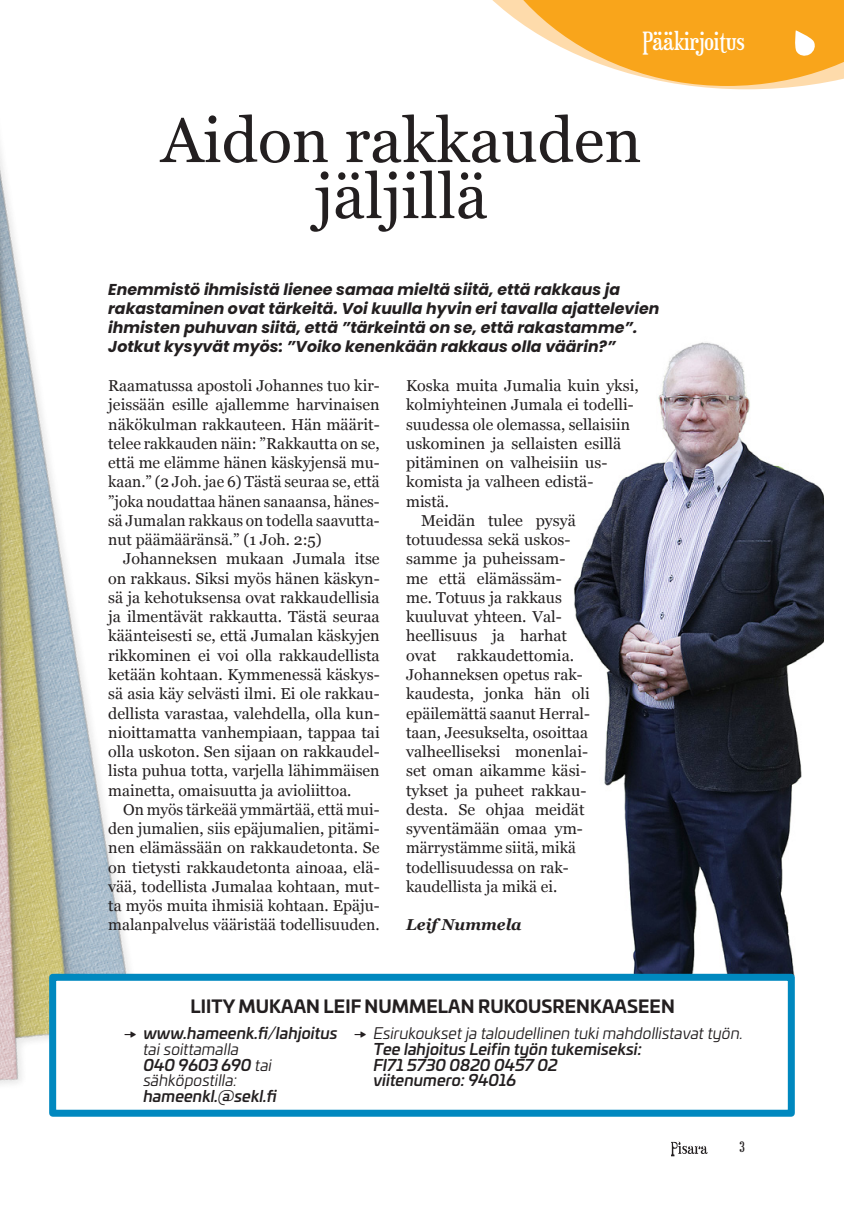
<style>
.page{position:relative;width:844px;height:1216px;background:#fff}
.page>*{position:absolute;margin:0;border:0;box-sizing:border-box;transform-origin:0 0}
.leipis_ei_sis{font:63px/56px "Georgia";color:#231f20;text-align:center}
.t1{font:24.5px "Euphorigenic";color:#fff}
.Väliotsikko_3_Univia{font:700 17.5px "Univia Pro";letter-spacing:.005em;color:#231f20}
.leipis{font:15.75px/19.2px "Georgia";color:#231f20}
.leipis_ei_sis-2{font:15.75px/19.2px "Georgia";color:#231f20;text-align:justify}
.Ingressi_2_palstaa{font:italic 700 15.75px/19.2px "Poppins";color:#231f20}
.t2{font:italic 500 15.75px/15.8px "Univia Pro";color:#231f20}
.leipis_ei_sis-3{font:italic 700 15.75px "Georgia";color:#231f20}
.t3{font:14px "Euphorigenic";color:#231f20}
.s1{font-weight:400}
</style>
<div class="page">
<img style="left:0;top:149px;width:365px;height:968px">
<img style="left:574px;top:342px;width:249px;height:633px">
<div style="left:49px;top:973px;width:745px;height:143px;background:#fff;border:7px solid #0088bf"></div>
<svg style="left:671px;top:1141px;width:36px;height:15px"></svg>
<svg style="left:492px;top:0;width:351px;height:89px"></svg>
<p class="t1" style="left:642px;top:26px;width:103px">Pääkirjoitus</p>
<p class="leipis_ei_sis" style="left:161px;top:110px;width:482px">Aidon rakkauden jäljillä</p>
<p class="Ingressi_2_palstaa" style="left:108px;top:279px;width:552px">Enemmistö ihmisistä lienee samaa mieltä siitä, että rakkaus ja rakastaminen ovat tärkeitä. Voi kuulla hyvin eri tavalla ajattelevien ihmisten puhuvan siitä, että ”tärkeintä on se, että rakastamme”.<br>Jotkut kysyvät myös: ”Voiko kenenkään rakkaus olla väärin?”</p>
<p class="leipis_ei_sis-2" style="left:108px;top:375px;width:273px">Raamatussa apostoli Johannes tuo kir&shy;jeissään esille ajallemme harvinaisen näkökulman rakkauteen. Hän määrit&shy;telee rakkauden näin: ”Rakkautta on se, että me elämme hänen käskyjensä mu&shy;kaan.” (2 Joh. jae 6) Tästä seuraa se, että ”joka noudattaa hänen sanaansa, hänes&shy;sä Jumalan rakkaus on todella saavutta&shy;nut päämääränsä.” (1 Joh. 2:5)</p>
<p class="leipis" style="left:108px;top:548px;width:273px;text-align:justify;text-indent:15px">Johanneksen mukaan Jumala itse on rakkaus. Siksi myös hänen käskyn&shy;sä ja kehotuksensa ovat rakkaudellisia ja ilmentävät rakkautta. Tästä seuraa käänteisesti se, että Jumalan käskyjen rikkominen ei voi olla rakkaudellista ketään kohtaan. Kymmenessä käskys&shy;sä asia käy selvästi ilmi. Ei ole rakkau&shy;dellista varastaa, valehdella, olla kun&shy;nioittamatta vanhempiaan, tappaa tai olla uskoton. Sen sijaan on rakkaudel&shy;lista puhua totta, varjella lähimmäisen mainetta, omaisuutta ja avioliittoa.</p>
<p class="leipis" style="left:108px;top:799px;width:273px;text-align:justify;text-indent:15px">On myös tärkeää ymmärtää, että mui&shy;den jumalien, siis epäjumalien, pitämi&shy;nen elämässään on rakkaudetonta. Se on tietysti rakkaudetonta ainoaa, elä&shy;vää, todellista Jumalaa kohtaan, mut&shy;ta myös muita ihmisiä kohtaan. Epäju&shy;malanpalvelus vääristää todellisuuden.</p>
<p class="leipis" style="left:406px;top:375px;width:234px">Koska muita Jumalia kuin yksi, kolmiyhteinen Jumala ei todelli&shy;suudessa ole olemassa, sellaisiin uskominen ja sellaisten esillä pitäminen on valheisiin us&shy;komista ja valheen edistä&shy;mistä.</p>
<p class="leipis" style="left:406px;top:510px;width:171px;text-indent:15px">Meidän tulee pysyä totuudessa sekä uskos&shy;samme ja puheissam&shy;me että elämässäm&shy;me. Totuus ja rakkaus kuuluvat yhteen. Val&shy;heellisuus ja harhat ovat</p>
<p class="leipis" style="left:406px;top:645px;width:185px;text-indent:51px">rakkaudettomia.<br>Johanneksen opetus rak&shy;kaudesta, jonka hän oli epäilemättä saanut Herral&shy;taan, Jeesukselta, osoittaa valheelliseksi monenlai&shy;set oman aikamme käsi&shy;tykset ja puheet rakkau&shy;desta. Se ohjaa meidät syventämään omaa ym&shy;märrystämme siitä, mikä todellisuudessa on rak&shy;kaudellista ja mikä ei.</p>
<p class="leipis_ei_sis-3" style="left:406px;top:913px;width:117px">Leif Nummela</p>
<p class="Väliotsikko_3_Univia" style="left:190px;top:992px;width:485px">LIITY MUKAAN LEIF NUMMELAN RUKOUSRENKAASEEN</p>
<p class="t2" style="left:143px;top:1024px;width:196px;text-indent:-20px"><span class="s1">→</span> www.hameenk.fi/lahjoitus <span class="s1">tai soittamalla<br></span>040 9603 690 <span class="s1">tai sähköpostilla: </span>hameenkl.@sekl.fi</p>
<p class="t2" style="left:373px;top:1024px;width:371px;text-indent:-20px"><span class="s1">→ Esirukoukset ja taloudellinen tuki mahdollistavat työn.<br></span>Tee lahjoitus Leifin työn tukemiseksi:<br>FI71 5730 0820 0457 02<br>viitenumero: 94016</p>
<p class="t3" style="left:739px;top:1138px;width:7px">3</p>
</div>
